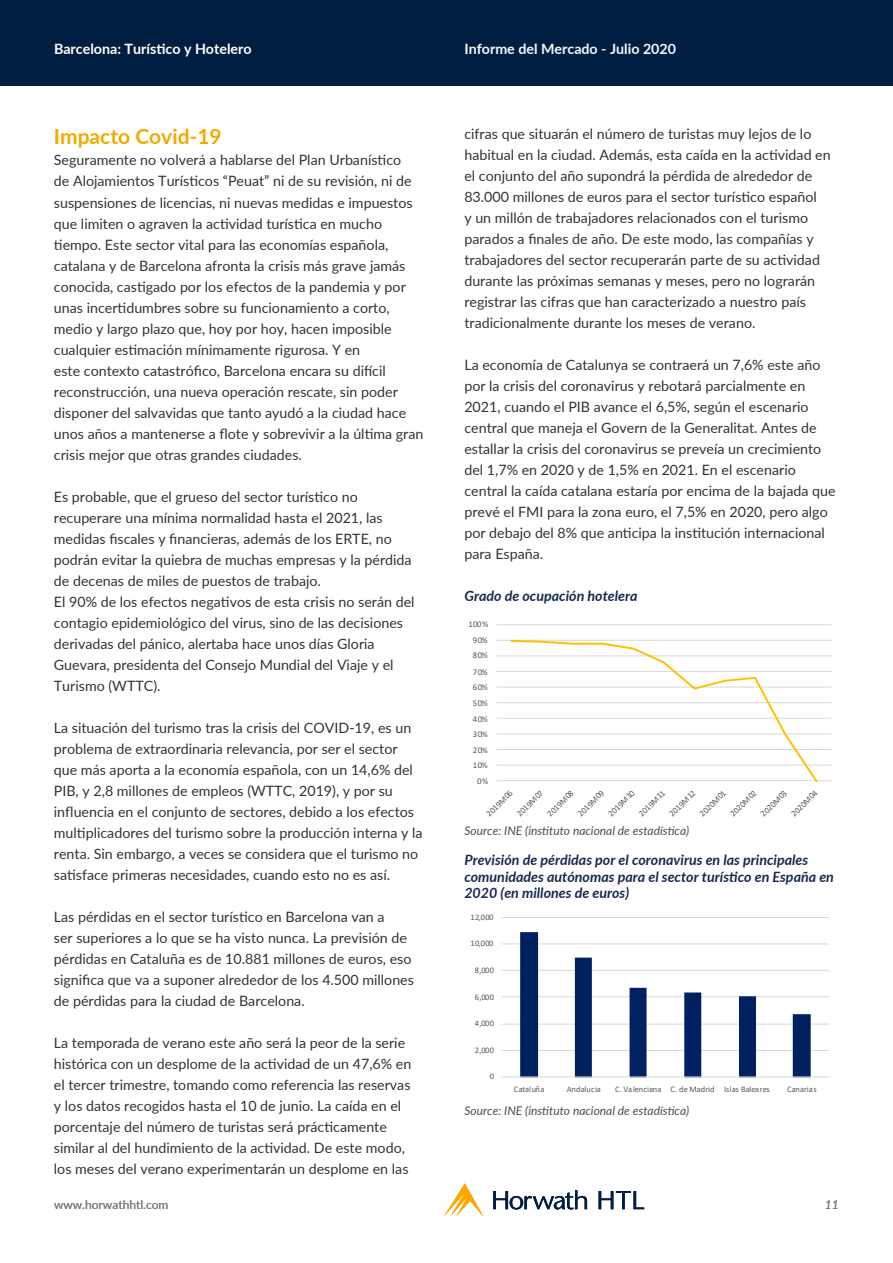
<style>
.page{position:relative;width:893px;height:1263px;background:#fff}
.page>*{position:absolute;margin:0;border:0;box-sizing:border-box;transform-origin:0 0}
.t1{font:700 21px "Lato";color:#f1ab00}
.t2{font:14.25px/21px "Lato";color:#333}
.t3{font:italic 700 14.25px/16.5px "Lato";color:#162a50}
.t4{font:700 14.25px "Lato";color:#fff}
.t5{font:700 14.25px "Lato";color:#f3fafe}
.t6{font:italic 12px "Lato";color:#4d4d4d}
.t7{font:12px "Lato";color:#808080}
.t8{font:italic 12px "Lato";color:#808080}
.t9{font:8.7px "Calibri";letter-spacing:.05em;color:#595959}
.t10{font:8.55px "Calibri";letter-spacing:-.005em;color:#595959}
</style>
<div class="page">
<div style="left:0;top:0;width:893px;height:85px;background:#001e41"></div>
<svg style="left:444px;top:1183px;width:39px;height:32px"></svg>
<svg style="left:493px;top:1190px;width:94px;height:19px"></svg>
<svg style="left:599px;top:1191px;width:45px;height:18px"></svg>
<hr style="left:496px;top:764px;width:335px;height:1px;background:#d9d9d9">
<hr style="left:496px;top:749px;width:335px;height:1px;background:#d9d9d9">
<hr style="left:496px;top:733px;width:335px;height:1px;background:#d9d9d9">
<hr style="left:496px;top:718px;width:335px;height:1px;background:#d9d9d9">
<hr style="left:496px;top:702px;width:335px;height:1px;background:#d9d9d9">
<hr style="left:496px;top:687px;width:335px;height:1px;background:#d9d9d9">
<hr style="left:496px;top:671px;width:335px;height:1px;background:#d9d9d9">
<hr style="left:496px;top:655px;width:335px;height:1px;background:#d9d9d9">
<hr style="left:496px;top:640px;width:335px;height:1px;background:#d9d9d9">
<hr style="left:496px;top:624px;width:335px;height:1px;background:#d9d9d9">
<hr style="left:496px;top:780px;width:335px;height:1px;background:#d9d9d9">
<svg style="left:509px;top:639px;width:310px;height:142px"></svg>
<hr style="left:502px;top:1050px;width:327px;height:1px;background:#d9d9d9">
<hr style="left:502px;top:1024px;width:327px;height:1px;background:#d9d9d9">
<hr style="left:502px;top:996px;width:327px;height:1px;background:#d9d9d9">
<hr style="left:502px;top:970px;width:327px;height:1px;background:#d9d9d9">
<hr style="left:502px;top:943px;width:327px;height:1px;background:#d9d9d9">
<hr style="left:502px;top:917px;width:327px;height:1px;background:#d9d9d9">
<svg style="left:520px;top:932px;width:291px;height:144px"></svg>
<hr style="left:502px;top:1076px;width:327px;height:1px;background:#d9d9d9">
<p class="t4" style="left:54px;top:38px;width:199px">Barcelona: Turístico y Hotelero</p>
<p class="t5" style="left:464px;top:38px;width:213px">Informe del Mercado - Julio 2020</p>
<p class="t1" style="left:54px;top:121px;width:169px">Impacto Covid-19</p>
<p class="t2" style="left:54px;top:149px;width:371px">Seguramente no volverá a hablarse del Plan Urbanístico<br>de Alojamientos Turísticos “Peuat” ni de su revisión, ni de suspensiones de licencias, ni nuevas medidas e impuestos que limiten o agraven la actividad turística en mucho tiempo. Este sector vital para las economías española, catalana y de Barcelona afronta la crisis más grave jamás conocida, castigado por los efectos de la pandemia y por unas incertidumbres sobre su funcionamiento a corto, medio y largo plazo que, hoy por hoy, hacen imposible cualquier estimación mínimamente rigurosa. Y en<br>este contexto catastrófico, Barcelona encara su difícil reconstrucción, una nueva operación rescate, sin poder disponer del salvavidas que tanto ayudó a la ciudad hace unos años a mantenerse a flote y sobrevivir a la última gran crisis mejor que otras grandes ciudades.</p>
<p class="t2" style="left:54px;top:485px;width:359px">Es probable, que el grueso del sector turístico no recuperare una mínima normalidad hasta el 2021, las medidas fiscales y financieras, además de los ERTE, no podrán evitar la quiebra de muchas empresas y la pérdida de decenas de miles de puestos de trabajo.</p>
<p class="t2" style="left:54px;top:590px;width:362px">El 90% de los efectos negativos de esta crisis no serán del contagio epidemiológico del virus, sino de las decisiones derivadas del pánico, alertaba hace unos días Gloria Guevara, presidenta del Consejo Mundial del Viaje y el Turismo (WTTC).</p>
<p class="t2" style="left:54px;top:716px;width:370px">La situación del turismo tras la crisis del COVID-19, es un problema de extraordinaria relevancia, por ser el sector que más aporta a la economía española, con un 14,6% del PIB, y 2,8 millones de empleos (WTTC, 2019), y por su influencia en el conjunto de sectores, debido a los efectos multiplicadores del turismo sobre la producción interna y la renta. Sin embargo, a veces se considera que el turismo no satisface primeras necesidades, cuando esto no es así.</p>
<p class="t2" style="left:54px;top:905px;width:362px">Las pérdidas en el sector turístico en Barcelona van a<br>ser superiores a lo que se ha visto nunca. La previsión de pérdidas en Cataluña es de 10.881 millones de euros, eso significa que va a suponer alrededor de los 4.500 millones de pérdidas para la ciudad de Barcelona.</p>
<p class="t2" style="left:54px;top:1031px;width:359px">La temporada de verano este año será la peor de la serie histórica con un desplome de la actividad de un 47,6% en el tercer trimestre, tomando como referencia las reservas y los datos recogidos hasta el 10 de junio. La caída en el porcentaje del número de turistas será prácticamente similar al del hundimiento de la actividad. De este modo, los meses del verano experimentarán un desplome en las</p>
<p class="t2" style="left:464px;top:123px;width:368px">cifras que situarán el número de turistas muy lejos de lo habitual en la ciudad. Además, esta caída en la actividad en el conjunto del año supondrá la pérdida de alrededor de 83.000 millones de euros para el sector turístico español<br>y un millón de trabajadores relacionados con el turismo parados a finales de año. De este modo, las compañías y trabajadores del sector recuperarán parte de su actividad durante las próximas semanas y meses, pero no lograrán registrar las cifras que han caracterizado a nuestro país tradicionalmente durante los meses de verano.</p>
<p class="t2" style="left:464px;top:354px;width:373px">La economía de Catalunya se contraerá un 7,6% este año por la crisis del coronavirus y rebotará parcialmente en 2021, cuando el PIB avance el 6,5%, según el escenario central que maneja el Govern de la Generalitat. Antes de estallar la crisis del coronavirus se preveía un crecimiento del 1,7% en 2020 y de 1,5% en 2021. En el escenario central la caída catalana estaría por encima de la bajada que prevé el FMI para la zona euro, el 7,5% en 2020, pero algo por debajo del 8% que anticipa la institución internacional para España.</p>
<p class="t3" style="left:464px;top:587px;width:175px">Grado de ocupación hotelera</p>
<p class="t9" style="left:468px;top:618px;width:21px">100%</p>
<p class="t9" style="left:473px;top:634px;width:17px">90%</p>
<p class="t9" style="left:473px;top:649px;width:17px">80%</p>
<p class="t9" style="left:473px;top:666px;width:17px">70%</p>
<p class="t9" style="left:473px;top:681px;width:17px">60%</p>
<p class="t9" style="left:473px;top:697px;width:17px">50%</p>
<p class="t9" style="left:473px;top:713px;width:17px">40%</p>
<p class="t9" style="left:473px;top:728px;width:17px">30%</p>
<p class="t9" style="left:473px;top:744px;width:17px">20%</p>
<p class="t9" style="left:473px;top:759px;width:17px">10%</p>
<p class="t9" style="left:477px;top:775px;width:13px">0%</p>
<p class="t9" style="left:483px;top:811px;width:35px;rotate:-45deg">2019M06</p>
<p class="t9" style="left:514px;top:811px;width:35px;rotate:-45deg">2019M07</p>
<p class="t9" style="left:544px;top:811px;width:35px;rotate:-45deg">2019M08</p>
<p class="t9" style="left:575px;top:811px;width:35px;rotate:-45deg">2019M09</p>
<p class="t9" style="left:605px;top:811px;width:35px;rotate:-45deg">2019M10</p>
<p class="t9" style="left:636px;top:811px;width:35px;rotate:-45deg">2019M11</p>
<p class="t9" style="left:666px;top:811px;width:35px;rotate:-45deg">2019M12</p>
<p class="t9" style="left:697px;top:811px;width:35px;rotate:-45deg">2020M01</p>
<p class="t9" style="left:727px;top:811px;width:35px;rotate:-45deg">2020M02</p>
<p class="t9" style="left:758px;top:811px;width:35px;rotate:-45deg">2020M03</p>
<p class="t9" style="left:788px;top:811px;width:35px;rotate:-45deg">2020M04</p>
<p class="t6" style="left:464px;top:822px;width:226px">Source: INE (instituto nacional de estadística)</p>
<p class="t3" style="left:464px;top:851px;width:371px">Previsión de pérdidas por el coronavirus en las principales comunidades autónomas para el sector turístico en España en<br>2020 (en millones de euros)</p>
<p class="t10" style="left:470px;top:911px;width:25px">12,000</p>
<p class="t10" style="left:470px;top:937px;width:25px">10,000</p>
<p class="t10" style="left:475px;top:964px;width:21px">8,000</p>
<p class="t10" style="left:475px;top:991px;width:21px">6,000</p>
<p class="t10" style="left:475px;top:1018px;width:21px">4,000</p>
<p class="t10" style="left:475px;top:1044px;width:21px">2,000</p>
<p class="t10" style="left:490px;top:1070px;width:6px">0</p>
<p class="t10" style="left:514px;top:1083px;width:32px">Cataluña</p>
<p class="t10" style="left:567px;top:1083px;width:36px">Andalucia</p>
<p class="t10" style="left:615px;top:1083px;width:156px">C. Valenciana C. de Madrid Islas Baleares</p>
<p class="t10" style="left:787px;top:1083px;width:31px">Canarias</p>
<p class="t6" style="left:464px;top:1102px;width:226px">Source: INE (instituto nacional de estadística)</p>
<p class="t7" style="left:54px;top:1196px;width:116px">www.horwathhtl.com</p>
<p class="t8" style="left:825px;top:1196px;width:15px">11</p>
</div>
